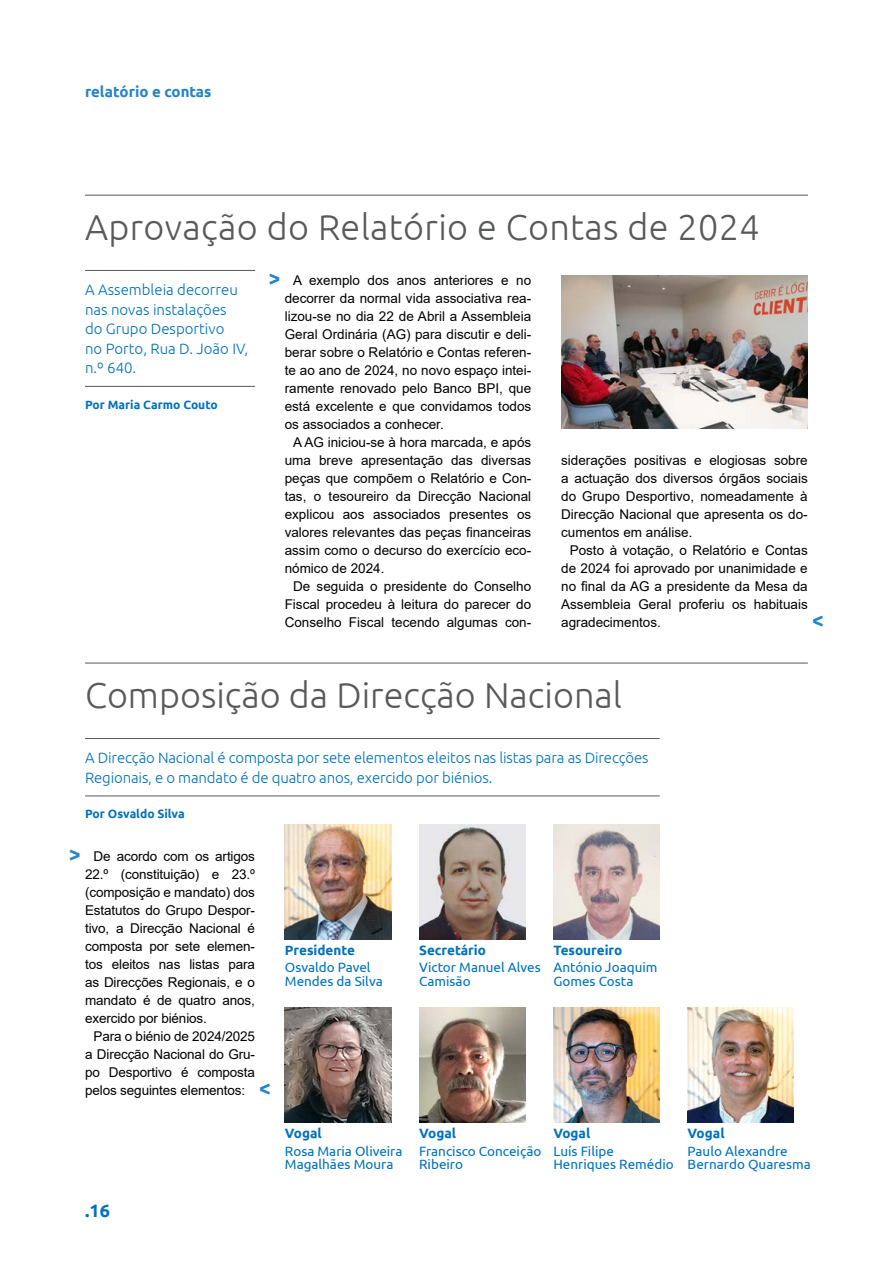
<style>
.page{position:relative;width:893px;height:1263px;background:#fff}
.page>*{position:absolute;margin:0;border:0;box-sizing:border-box;transform-origin:0 0}
.t1{font:300 36px "Ubuntu";letter-spacing:.01em;color:#58595b}
.t2{font:500 21px "Ubuntu";color:#2484c6}
.t3{font:700 18px "Ubuntu";color:#0072bc}
.t4{font:300 15px/19.5px "Ubuntu";letter-spacing:-.01em;color:#0072bc}
.t5{font:700 15px "Ubuntu";color:#2484c6}
.t6{font:13.5px/18px "Arial";color:#000;text-align:justify}
.t7{font:13.5px/13.5px "Ubuntu";color:#0072bc}
.t8{font:700 13.5px "Ubuntu";color:#0072bc}
.t9{font:700 12px "Ubuntu";color:#0072bc}
</style>
<div class="page">
<hr style="left:85px;top:195px;width:723px;height:1px;background:#58595b">
<hr style="left:85px;top:270px;width:170px;height:1px;background:#58595b">
<hr style="left:85px;top:386px;width:170px;height:1px;background:#58595b">
<hr style="left:85px;top:663px;width:723px;height:1px;background:#58595b">
<hr style="left:85px;top:738px;width:575px;height:1px;background:#58595b">
<hr style="left:85px;top:795px;width:575px;height:1px;background:#58595b">
<img style="left:285px;top:825px;width:106px;height:114px">
<img style="left:285px;top:1008px;width:106px;height:115px">
<img style="left:419px;top:825px;width:106px;height:114px">
<img style="left:419px;top:1008px;width:106px;height:115px">
<img style="left:553px;top:825px;width:107px;height:114px">
<img style="left:553px;top:1008px;width:107px;height:115px">
<img style="left:688px;top:1008px;width:106px;height:115px">
<img style="left:561px;top:276px;width:247px;height:153px">
<p class="t5" style="left:85px;top:82px;width:128px">relatório e contas</p>
<h1 class="t1" style="left:85px;top:206px;width:676px">Aprovação do Relatório e Contas de 2024</h1>
<p class="t6" style="left:285px;top:271px;width:248px;text-indent:9px">A exemplo dos anos anteriores e no decorrer da normal vida associativa rea&shy;lizou-se no dia 22 de Abril a Assembleia Geral Ordinária (AG) para discutir e deli&shy;berar sobre o Relatório e Contas referen&shy;te ao ano de 2024, no novo espaço intei&shy;ramente renovado pelo Banco BPI, que está excelente e que convidamos todos os associados a conhecer.</p>
<p class="t6" style="left:285px;top:433px;width:248px;text-indent:9px">A AG iniciou-se à hora marcada, e após uma breve apresentação das diversas peças que compõem o Relatório e Con&shy;tas, o tesoureiro da Direcção Nacional explicou aos associados presentes os valores relevantes das peças financeiras assim como o decurso do exercício eco&shy;nómico de 2024.</p>
<p class="t6" style="left:285px;top:577px;width:248px;text-indent:9px">De seguida o presidente do Conselho Fiscal procedeu à leitura do parecer do Conselho Fiscal tecendo algumas con-</p>
<h2 class="t2" style="left:268px;top:264px;width:13px">&gt;</h2>
<p class="t4" style="left:85px;top:280px;width:165px">A Assembleia decorreu nas novas instalações<br>do Grupo Desportivo<br>no Porto, Rua D. João IV, n.º 640.</p>
<p class="t9" style="left:85px;top:397px;width:134px">Por Maria Carmo Couto</p>
<p class="t6" style="left:561px;top:451px;width:248px">siderações positivas e elogiosas sobre a actuação dos diversos órgãos sociais do Grupo Desportivo, nomeadamente à Direcção Nacional que apresenta os do&shy;cumentos em análise.</p>
<p class="t6" style="left:561px;top:541px;width:248px;text-indent:9px">Posto à votação, o Relatório e Contas de 2024 foi aprovado por unanimidade e no final da AG a presidente da Mesa da Assembleia Geral proferiu os habituais agradecimentos.</p>
<h2 class="t2" style="left:812px;top:606px;width:13px">&lt;</h2>
<h1 class="t1" style="left:85px;top:674px;width:538px">Composição da Direcção Nacional</h1>
<p class="t4" style="left:85px;top:748px;width:565px">A Direcção Nacional é composta por sete elementos eleitos nas listas para as Direcções<br>Regionais, e o mandato é de quatro anos, exercido por biénios.</p>
<p class="t9" style="left:85px;top:807px;width:101px">Por Osvaldo Silva</p>
<h2 class="t2" style="left:69px;top:840px;width:13px">&gt;</h2>
<p class="t6" style="left:85px;top:847px;width:171px;text-indent:9px">De acordo com os artigos 22.º (constituição) e 23.º (composição e mandato) dos Estatutos do Grupo Despor&shy;tivo, a Direcção Nacional é composta por sete elemen&shy;tos eleitos nas listas para as Direcções Regionais, e o mandato é de quatro anos, exercido por biénios.</p>
<p class="t6" style="left:85px;top:1027px;width:171px;text-indent:9px">Para o biénio de 2024/2025 a Direcção Nacional do Gru&shy;po Desportivo é composta pelos seguintes elementos:</p>
<h2 class="t2" style="left:259px;top:1074px;width:13px">&lt;</h2>
<h3 class="t3" style="left:85px;top:1199px;width:26px">.16</h3>
<p class="t8" style="left:285px;top:942px;width:72px">Presidente</p>
<p class="t7" style="left:285px;top:960px;width:99px">Osvaldo Pavel<br>Mendes da Silva</p>
<p class="t8" style="left:285px;top:1125px;width:38px">Vogal</p>
<p class="t7" style="left:285px;top:1143px;width:119px">Rosa Maria Oliveira<br>Magalhães Moura</p>
<p class="t8" style="left:419px;top:942px;width:68px">Secretário</p>
<p class="t7" style="left:419px;top:960px;width:123px">Victor Manuel Alves<br>Camisão</p>
<p class="t8" style="left:553px;top:942px;width:70px">Tesoureiro</p>
<p class="t7" style="left:553px;top:960px;width:106px">António Joaquim<br>Gomes Costa</p>
<p class="t8" style="left:419px;top:1125px;width:38px">Vogal</p>
<p class="t7" style="left:419px;top:1143px;width:124px">Francisco Conceição<br>Ribeiro</p>
<p class="t8" style="left:553px;top:1125px;width:38px">Vogal</p>
<p class="t7" style="left:553px;top:1143px;width:122px">Luís Filipe<br>Henriques Remédio</p>
<p class="t8" style="left:688px;top:1125px;width:38px">Vogal</p>
<p class="t7" style="left:688px;top:1143px;width:125px">Paulo Alexandre<br>Bernardo Quaresma</p>
</div>
